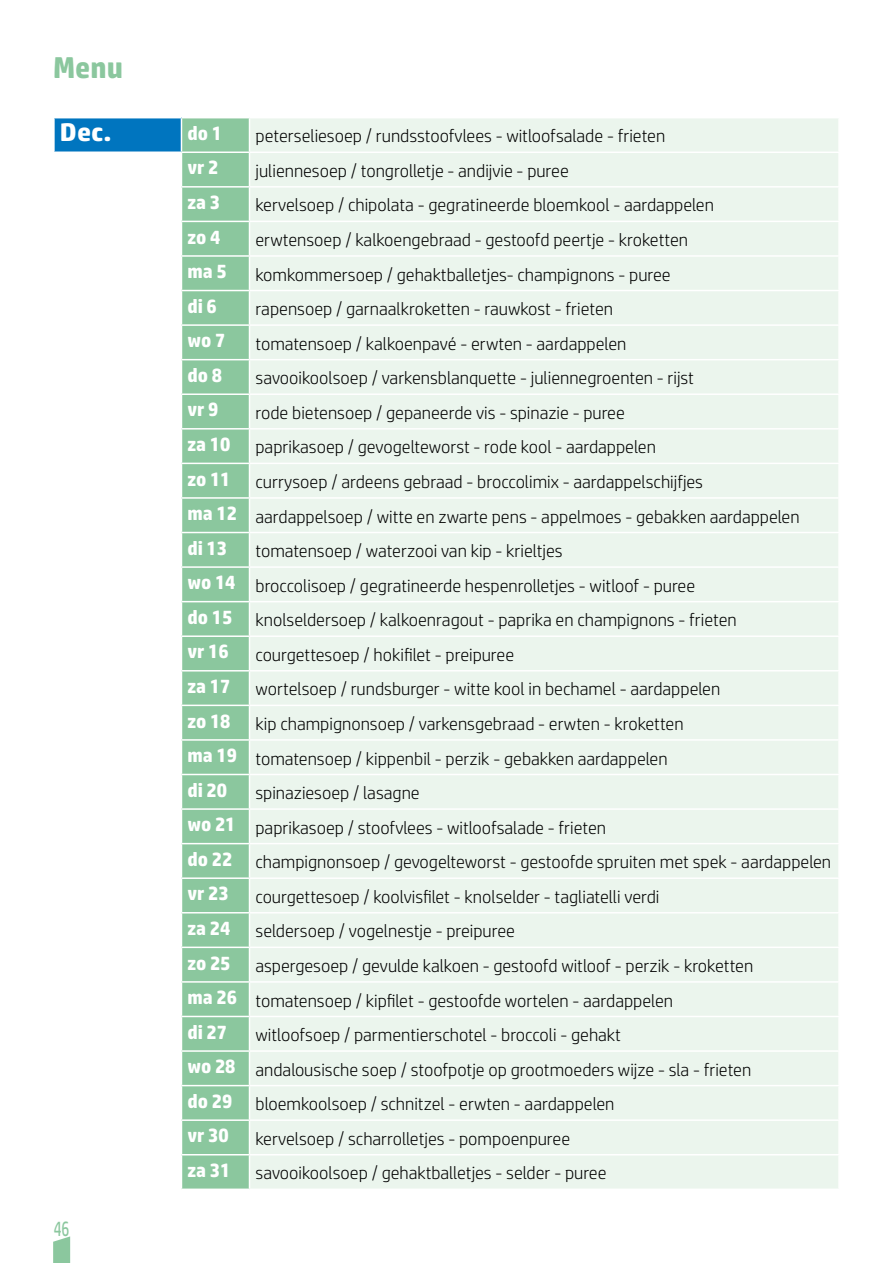
<style>
.page{position:relative;width:893px;height:1263px;background:#fff}
.page>*{position:absolute;margin:0;border:0;box-sizing:border-box;transform-origin:0 0}
.t1{font:700 30px "HP Simplified";color:#8bc79e}
.t2{font:700 25.5px "HP Simplified";color:#fff;scale:1.1 1}
.t3{font:21px "HP Simplified";color:#8bc79e;scale:.7 1}
.t4{font:700 19.5px "HP Simplified";color:#fff}
.t5{font:300 18px/34.5px "HP Simplified";color:#000}
.s1{font-weight:700;font-size:19.5px;color:#fff}
</style>
<div class="page">
<div style="left:54px;top:118px;width:127px;height:34px;background:#0075bf"></div>
<div style="left:182px;top:118px;width:67px;height:1070px;background:#8bc79e"></div>
<div style="left:250px;top:118px;width:588px;height:1070px;background:#ebf5ed"></div>
<hr style="left:53px;top:118px;width:2px;height:33px;background:#fff">
<hr style="left:53px;top:151px;width:128px;height:2px;background:#fff">
<hr style="left:181px;top:151px;width:68px;height:2px;background:#fff">
<hr style="left:249px;top:151px;width:591px;height:2px;background:#fff">
<hr style="left:181px;top:186px;width:68px;height:2px;background:#fff">
<hr style="left:249px;top:186px;width:591px;height:2px;background:#fff">
<hr style="left:181px;top:221px;width:68px;height:1px;background:#fff">
<hr style="left:249px;top:221px;width:591px;height:1px;background:#fff">
<hr style="left:181px;top:255px;width:68px;height:2px;background:#fff">
<hr style="left:249px;top:255px;width:591px;height:2px;background:#fff">
<hr style="left:181px;top:290px;width:68px;height:1px;background:#fff">
<hr style="left:249px;top:290px;width:591px;height:1px;background:#fff">
<hr style="left:181px;top:324px;width:68px;height:2px;background:#fff">
<hr style="left:249px;top:324px;width:591px;height:2px;background:#fff">
<hr style="left:181px;top:359px;width:68px;height:1px;background:#fff">
<hr style="left:249px;top:359px;width:591px;height:1px;background:#fff">
<hr style="left:181px;top:393px;width:68px;height:2px;background:#fff">
<hr style="left:249px;top:393px;width:591px;height:2px;background:#fff">
<hr style="left:181px;top:428px;width:68px;height:2px;background:#fff">
<hr style="left:249px;top:428px;width:591px;height:2px;background:#fff">
<hr style="left:181px;top:463px;width:68px;height:1px;background:#fff">
<hr style="left:249px;top:463px;width:591px;height:1px;background:#fff">
<hr style="left:181px;top:497px;width:68px;height:2px;background:#fff">
<hr style="left:249px;top:497px;width:591px;height:2px;background:#fff">
<hr style="left:181px;top:532px;width:68px;height:1px;background:#fff">
<hr style="left:249px;top:532px;width:591px;height:1px;background:#fff">
<hr style="left:181px;top:566px;width:68px;height:2px;background:#fff">
<hr style="left:249px;top:566px;width:591px;height:2px;background:#fff">
<hr style="left:181px;top:601px;width:68px;height:1px;background:#fff">
<hr style="left:181px;top:635px;width:68px;height:2px;background:#fff">
<hr style="left:181px;top:670px;width:68px;height:1px;background:#fff">
<hr style="left:181px;top:705px;width:68px;height:1px;background:#fff">
<hr style="left:181px;top:739px;width:68px;height:2px;background:#fff">
<hr style="left:181px;top:774px;width:68px;height:1px;background:#fff">
<hr style="left:181px;top:808px;width:68px;height:2px;background:#fff">
<hr style="left:181px;top:843px;width:68px;height:1px;background:#fff">
<hr style="left:181px;top:877px;width:68px;height:2px;background:#fff">
<hr style="left:181px;top:912px;width:68px;height:1px;background:#fff">
<hr style="left:181px;top:946px;width:68px;height:2px;background:#fff">
<hr style="left:181px;top:981px;width:68px;height:2px;background:#fff">
<hr style="left:181px;top:1016px;width:68px;height:1px;background:#fff">
<hr style="left:181px;top:1050px;width:68px;height:2px;background:#fff">
<hr style="left:181px;top:1085px;width:68px;height:1px;background:#fff">
<hr style="left:181px;top:1119px;width:68px;height:2px;background:#fff">
<hr style="left:181px;top:1154px;width:68px;height:1px;background:#fff">
<hr style="left:249px;top:601px;width:591px;height:1px;background:#fff">
<hr style="left:249px;top:635px;width:591px;height:2px;background:#fff">
<hr style="left:249px;top:670px;width:591px;height:1px;background:#fff">
<hr style="left:249px;top:705px;width:591px;height:1px;background:#fff">
<hr style="left:249px;top:739px;width:591px;height:2px;background:#fff">
<hr style="left:249px;top:774px;width:591px;height:1px;background:#fff">
<hr style="left:249px;top:808px;width:591px;height:2px;background:#fff">
<hr style="left:249px;top:843px;width:591px;height:1px;background:#fff">
<hr style="left:249px;top:877px;width:591px;height:2px;background:#fff">
<hr style="left:249px;top:912px;width:591px;height:1px;background:#fff">
<hr style="left:249px;top:946px;width:591px;height:2px;background:#fff">
<hr style="left:249px;top:981px;width:591px;height:2px;background:#fff">
<hr style="left:249px;top:1016px;width:591px;height:1px;background:#fff">
<hr style="left:249px;top:1050px;width:591px;height:2px;background:#fff">
<hr style="left:249px;top:1085px;width:591px;height:1px;background:#fff">
<hr style="left:249px;top:1119px;width:591px;height:2px;background:#fff">
<hr style="left:249px;top:1154px;width:591px;height:1px;background:#fff">
<svg style="left:53px;top:1236px;width:17px;height:27px"></svg>
<h1 class="t1" style="left:53px;top:50px;width:71px">Menu</h1>
<h2 class="t2" style="left:60px;top:117px;width:48px">Dec.</h2>
<p class="t4" style="left:187px;top:122px;width:36px">do 1</p>
<p class="t5" style="left:255px;top:118px;width:411px">peterseliesoep / rundsstoofvlees - witloofsalade - frieten</p>
<p class="t4" style="left:187px;top:156px;width:33px">vr 2</p>
<p class="t5" style="left:255px;top:153px;width:315px">juliennesoep / tongrolletje - andijvie - puree</p>
<p class="t4" style="left:187px;top:191px;width:34px">za 3</p>
<p class="t5" style="left:255px;top:187px;width:460px">kervelsoep / chipolata - gegratineerde bloemkool - aardappelen</p>
<p class="t4" style="left:187px;top:225px;width:34px">zo 4</p>
<p class="t5" style="left:255px;top:222px;width:434px">erwtensoep / kalkoengebraad - gestoofd peertje - kroketten</p>
<p class="t4" style="left:187px;top:260px;width:41px">ma 5</p>
<p class="t5" style="left:255px;top:257px;width:417px">komkommersoep / gehaktballetjes- champignons - puree</p>
<p class="t4" style="left:187px;top:294px;width:31px">di 6</p>
<p class="t5" style="left:255px;top:291px;width:359px">rapensoep / garnaalkroketten - rauwkost - frieten</p>
<p class="t4" style="left:187px;top:329px;width:39px">wo 7</p>
<p class="t5" style="left:255px;top:326px;width:372px">tomatensoep / kalkoenpavé - erwten - aardappelen</p>
<p class="t4" style="left:187px;top:364px;width:36px">do 8</p>
<p class="t5" style="left:255px;top:360px;width:440px">savooikoolsoep / varkensblanquette - juliennegroenten - rijst</p>
<p class="t4" style="left:187px;top:398px;width:33px">vr 9</p>
<p class="t5" style="left:255px;top:395px;width:371px">rode bietensoep / gepaneerde vis - spinazie - puree</p>
<p class="t4" style="left:187px;top:433px;width:44px">za 10</p>
<p class="t5" style="left:255px;top:429px;width:402px">paprikasoep / gevogelteworst - rode kool - aardappelen</p>
<p class="t4" style="left:187px;top:467px;width:45px">zo 11</p>
<p class="t5" style="left:187px;top:464px;width:614px;text-indent:68px">currysoep / ardeens gebraad - broccolimix - aardappelschijfjes<br><span class="s1">ma 12</span> aardappelsoep / witte en zwarte pens - appelmoes - gebakken aardappelen</p>
<p class="t4" style="left:187px;top:536px;width:41px">di 13</p>
<p class="t5" style="left:187px;top:533px;width:551px;text-indent:68px">tomatensoep / waterzooi van kip - krieltjes<br><span class="s1">wo 14</span> broccolisoep / gegratineerde hespenrolletjes - witloof - puree<br><span class="s1">do 15</span> knolseldersoep / kalkoenragout - paprika en champignons - frieten</p>
<p class="t4" style="left:187px;top:640px;width:43px">vr 16</p>
<p class="t5" style="left:255px;top:637px;width:260px">courgettesoep / hokifilet - preipuree</p>
<p class="t4" style="left:187px;top:675px;width:44px">za 17</p>
<p class="t5" style="left:255px;top:671px;width:466px">wortelsoep / rundsburger - witte kool in bechamel - aardappelen</p>
<p class="t4" style="left:187px;top:709px;width:45px">zo 18</p>
<p class="t5" style="left:187px;top:706px;width:498px;text-indent:68px">kip champignonsoep / varkensgebraad - erwten - kroketten <span class="s1">ma 19</span> tomatensoep / kippenbil - perzik - gebakken aardappelen</p>
<p class="t4" style="left:187px;top:778px;width:41px">di 20</p>
<p class="t5" style="left:187px;top:775px;width:645px;text-indent:68px">spinaziesoep / lasagne<br><span class="s1">wo 21</span> paprikasoep / stoofvlees - witloofsalade - frieten<br><span class="s1">do 22</span> champignonsoep / gevogelteworst - gestoofde spruiten met spek - aardappelen</p>
<p class="t4" style="left:187px;top:882px;width:43px">vr 23</p>
<p class="t5" style="left:255px;top:879px;width:405px">courgettesoep / koolvisfilet - knolselder - tagliatelli verdi</p>
<p class="t4" style="left:187px;top:917px;width:44px">za 24</p>
<p class="t5" style="left:255px;top:913px;width:261px">seldersoep / vogelnestje - preipuree</p>
<p class="t4" style="left:187px;top:951px;width:45px">zo 25</p>
<p class="t5" style="left:187px;top:948px;width:567px;text-indent:68px">aspergesoep / gevulde kalkoen - gestoofd witloof - perzik - kroketten <span class="s1">ma 26</span> tomatensoep / kipfilet - gestoofde wortelen - aardappelen</p>
<p class="t4" style="left:187px;top:1020px;width:41px">di 27</p>
<p class="t5" style="left:187px;top:1017px;width:565px;text-indent:68px">witloofsoep / parmentierschotel - broccoli - gehakt<br><span class="s1">wo 28</span> andalousische soep / stoofpotje op grootmoeders wijze - sla - frieten <span class="s1">do 29</span> bloemkoolsoep / schnitzel - erwten - aardappelen</p>
<p class="t4" style="left:187px;top:1124px;width:43px">vr 30</p>
<p class="t5" style="left:255px;top:1121px;width:316px">kervelsoep / scharrolletjes - pompoenpuree</p>
<p class="t4" style="left:187px;top:1159px;width:44px">za 31</p>
<p class="t5" style="left:255px;top:1155px;width:352px">savooikoolsoep / gehaktballetjes - selder - puree</p>
<p class="t3" style="left:54px;top:1217px;width:24px">46</p>
</div>
